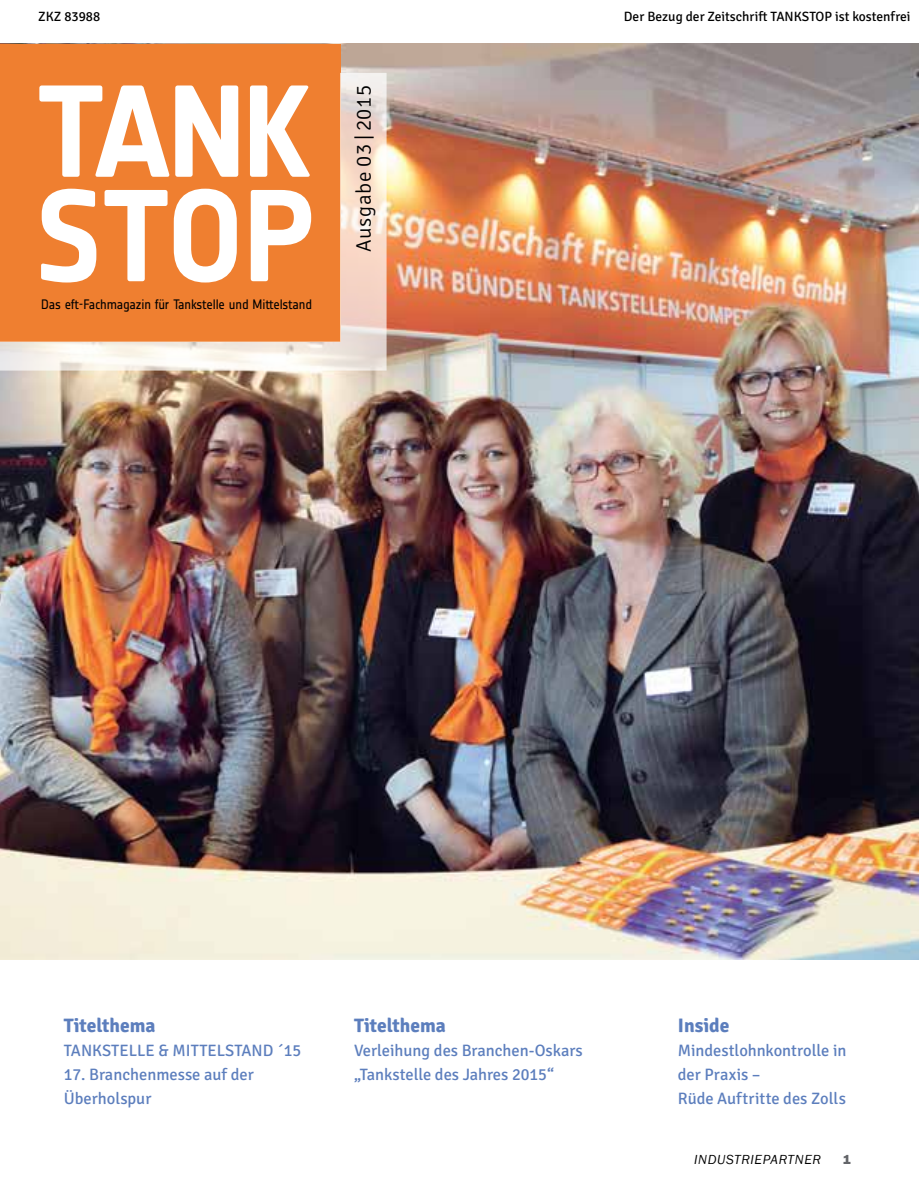
<style>
.page{position:relative;width:919px;height:1191px;background:#fff}
.page>*{position:absolute;margin:0;border:0;box-sizing:border-box;transform-origin:0 0}
.t1{font:300 21px "Signika";letter-spacing:.03em;color:#000}
.t2{font:700 19.5px "Signika";color:#5c7ebd}
.t3{font:16.5px/24px "Signika";color:#5c7ebd}
.t4{font:13.5px "Signika";color:#000}
.t5{font:13.5px "Notes Regular Tf";letter-spacing:-.01em;color:#000}
.t6{font:italic 13.5px "Franklin Gothic";letter-spacing:.05em;color:#000}
.t7{font:800 13.5px "Franklin Gothic";color:#636569}
</style>
<div class="page">
<img style="left:0;top:44px;width:918px;height:915px">
<div style="left:0;top:44px;width:340px;height:297px;background:#ef7f30"></div>
<svg style="left:0;top:73px;width:386px;height:297px"></svg>
<svg style="left:41px;top:189px;width:270px;height:93px"></svg>
<svg style="left:39px;top:85px;width:271px;height:92px"></svg>
<p class="t4" style="left:38px;top:9px;width:63px">ZKZ 83988</p>
<p class="t4" style="left:624px;top:9px;width:288px">Der Bezug der Zeitschrift TANKSTOP ist kostenfrei</p>
<p class="t5" style="left:41px;top:297px;width:272px">Das eft-Fachmagazin für Tankstelle und Mittelstand</p>
<p class="t1" style="left:352px;top:252px;width:168px;rotate:-90deg">Ausgabe 03 | 2015</p>
<p class="t2" style="left:64px;top:1013px;width:93px">Titelthema</p>
<p class="t3" style="left:64px;top:1038px;width:239px">TANKSTELLE &amp; MITTELSTAND ´15</p>
<p class="t3" style="left:64px;top:1062px;width:191px">17. Branchenmesse auf der<br>Überholspur</p>
<p class="t2" style="left:354px;top:1013px;width:93px">Titelthema</p>
<p class="t3" style="left:354px;top:1038px;width:230px">Verleihung des Branchen-Oskars „Tankstelle des Jahres 2015“</p>
<p class="t2" style="left:677px;top:1013px;width:53px">Inside</p>
<p class="t3" style="left:677px;top:1038px;width:170px">Mindestlohnkontrolle in der Praxis –<br>Rüde Auftritte des Zolls</p>
<p class="t6" style="left:694px;top:1151px;width:128px">INDUSTRIEPARTNER</p>
<p class="t7" style="left:842px;top:1151px;width:9px">1</p>
</div>
